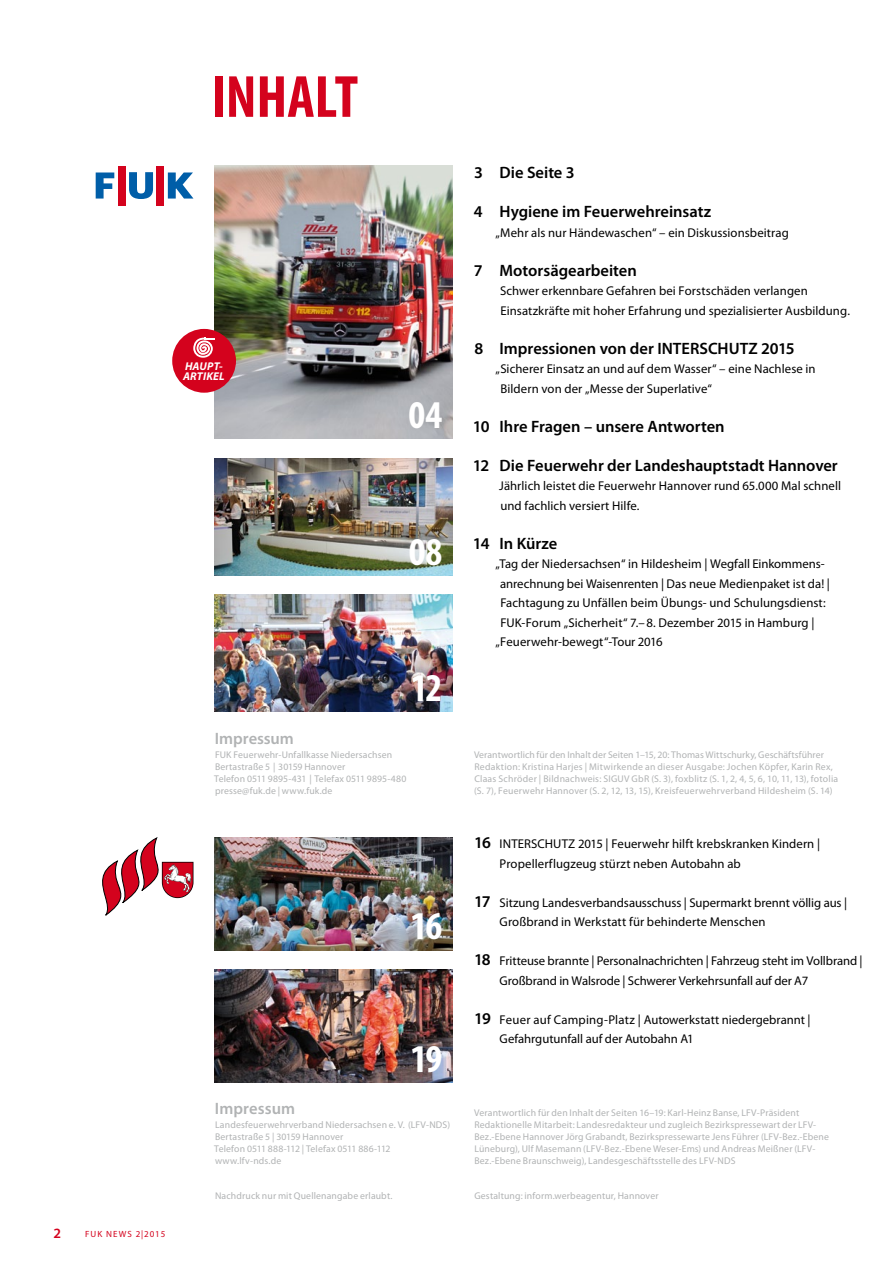
<style>
.page{position:relative;width:893px;height:1263px;background:#fff}
.page>*{position:absolute;margin:0;border:0;box-sizing:border-box;transform-origin:0 0}
.t1{font:700 condensed 60px "Myriad Pro";color:#d4021d}
.t2{font:700 condensed 39.45px "Myriad Pro";letter-spacing:-.045em;color:#fff}
.t3{font:600 16.5px "Myriad Pro";color:#000}
.t4{font:600 16.5px "Myriad Pro";color:#b1b3b4}
.t5{font:600 14.25px "Myriad Pro";color:#d4021d}
.t6{font:12.75px/19.5px "Myriad Pro";letter-spacing:.005em;color:#000}
.t7{font:italic 700 11.25px/10.2px "Myriad Pro";letter-spacing:.015em;color:#fff}
.t8{font:9.75px/12px "Myriad Pro";letter-spacing:.015em;color:#b1b3b4}
.t9{font:9px "Myriad Pro";letter-spacing:.12em;color:#d4021d}
.s1{font-weight:600;font-size:16.5px}
</style>
<div class="page">
<img style="left:215px;top:837px;width:238px;height:113px">
<img style="left:215px;top:969px;width:238px;height:113px">
<img style="left:215px;top:166px;width:238px;height:273px">
<img style="left:215px;top:595px;width:238px;height:117px">
<img style="left:215px;top:458px;width:238px;height:117px">
<svg style="left:102px;top:837px;width:91px;height:79px"></svg>
<svg style="left:96px;top:172px;width:18px;height:27px"></svg>
<svg style="left:168px;top:172px;width:25px;height:27px"></svg>
<div style="left:156px;top:166px;width:8px;height:39px;background:#d4021d"></div>
<div style="left:118px;top:166px;width:8px;height:39px;background:#d4021d"></div>
<svg style="left:129px;top:172px;width:24px;height:27px"></svg>
<div style="left:172px;top:329px;width:64px;height:64px;background:#d4021d;border-radius:50%"></div>
<svg style="left:193px;top:337px;width:22px;height:21px"></svg>
<h1 class="t1" style="left:211px;top:59px;width:125px">inhalt</h1>
<h3 class="t5" style="left:54px;top:1224px;width:9px">2</h3>
<p class="t9" style="left:85px;top:1228px;width:82px">FUK NEWS 2|2015</p>
<p class="t7" style="left:183px;top:361px;width:43px">HAUPT-<br>ARTIKEL</p>
<h2 class="t2" style="left:409px;top:390px;width:35px">04</h2>
<h2 class="t2" style="left:409px;top:527px;width:35px">08</h2>
<h2 class="t2" style="left:411px;top:663px;width:33px">12</h2>
<h3 class="t4" style="left:215px;top:728px;width:81px">Impressum</h3>
<p class="t8" style="left:214px;top:748px;width:194px">FUK Feuerwehr-Unfallkasse Niedersachsen Bertastraße 5 | 30159 Hannover<br>Telefon 0511 9895-431 | Telefax 0511 9895-480 presse@fuk.de | www.fuk.de</p>
<h2 class="t2" style="left:410px;top:902px;width:33px">16</h2>
<h2 class="t2" style="left:410px;top:1034px;width:33px">19</h2>
<h3 class="t3" style="left:474px;top:162px;width:102px">3 Die Seite 3</h3>
<h3 class="t3" style="left:474px;top:201px;width:239px">4 Hygiene im Feuerwehreinsatz</h3>
<h3 class="t6" style="left:495px;top:222px;width:295px">„Mehr als nur Händewaschen“ – ein Diskussionsbeitrag</h3>
<h3 class="t3" style="left:474px;top:260px;width:165px">7 Motorsägearbeiten</h3>
<h3 class="t6" style="left:500px;top:281px;width:351px">Schwer erkennbare Gefahren bei Forstschäden verlangen<br>Einsatzkräfte mit hoher Erfahrung und spezialisierter Ausbildung.</h3>
<h3 class="t3" style="left:475px;top:338px;width:192px">8 I mpressionen von der INTER</h3>
<h3 class="t3" style="left:699px;top:338px;width:20px">SCHUTZ</h3>
<h3 class="t3" style="left:761px;top:338px;width:35px">2015</h3>
<h3 class="t6" style="left:500px;top:359px;width:317px;text-indent:-5px">„Sicherer Einsatz an und auf dem Wasser“ – eine Nachlese in<br>Bildern von der „Messe der Superlative“</h3>
<h3 class="t3" style="left:473px;top:416px;width:253px">10 I hre Fragen – unsere Antworten</h3>
<h3 class="t3" style="left:473px;top:455px;width:366px">12 Die Feuerwehr der Landeshauptstadt Hannover</h3>
<h3 class="t6" style="left:499px;top:476px;width:343px">Jährlich leistet die Feuerwehr Hannover rund 65.000 Mal schnell und fachlich versiert Hilfe.</h3>
<h3 class="t3" style="left:473px;top:533px;width:86px">14 I n Kürze</h3>
<h3 class="t6" style="left:495px;top:554px;width:330px">„Tag der Niedersachsen“ in Hildesheim | Wegfall Einkommens-</h3>
<h3 class="t6" style="left:500px;top:573px;width:331px">anrechnung bei Waisenrenten | Das neue Medienpaket ist da! |</h3>
<h3 class="t6" style="left:500px;top:593px;width:327px">Fachtagung zu Unfällen beim Übungs- und Schulungsdienst:</h3>
<h3 class="t6" style="left:500px;top:612px;width:316px">FUK-Forum „Sicherheit“ 7.–8. Dezember 2015 in Hamburg |</h3>
<h3 class="t6" style="left:495px;top:632px;width:169px">„Feuerwehr-bewegt“-Tour 2016</h3>
<p class="t8" style="left:474px;top:748px;width:366px">Verantwortlich für den Inhalt der Seiten 1–15, 20: Thomas Wittschurky, Geschäftsführer Redaktion: Kristina Harjes | Mitwirkende an dieser Ausgabe: Jochen Köpfer, Karin Rex, Claas Schröder | Bildnachweis: SIGUV GbR (S. 3), foxblitz (S. 1, 2, 4, 5, 6, 10, 11, 13), fotolia (S. 7), Feuerwehr Hannover (S. 2, 12, 13, 15), Kreisfeuerwehrverband Hildesheim (S. 14)</p>
<h3 class="t6" style="left:500px;top:834px;width:322px;text-indent:-26px"><span class="s1">16</span> INTERSCHUTZ 2015 | Feuerwehr hilft krebskranken Kindern |<br>Propellerflugzeug stürzt neben Autobahn ab</h3>
<h3 class="t6" style="left:500px;top:893px;width:349px;text-indent:-26px"><span class="s1">17</span> Sitzung Landesverbandsausschuss | Supermarkt brennt völlig aus |<br>Großbrand in Werkstatt für behinderte Menschen</h3>
<h3 class="t6" style="left:500px;top:951px;width:364px;text-indent:-26px"><span class="s1">18</span> Fritteuse brannte | Personalnachrichten | Fahrzeug steht im Vollbrand |<br>Großbrand in Walsrode | Schwerer Verkehrsunfall auf der A7</h3>
<h3 class="t6" style="left:500px;top:1010px;width:312px;text-indent:-26px"><span class="s1">19</span> Feuer auf Camping-Platz | Autowerkstatt niedergebrannt |<br>Gefahrgutunfall auf der Autobahn A1</h3>
<h3 class="t4" style="left:215px;top:1098px;width:82px">Impressum</h3>
<p class="t8" style="left:214px;top:1119px;width:237px">Landesfeuerwehrverband Niedersachsen e. V. (LFV-NDS)<br>Bertastraße 5 | 30159 Hannover<br>Telefon 0511 888-112 | Telefax 0511 886-112 www.lfv-nds.de</p>
<p class="t8" style="left:474px;top:1107px;width:356px">Verantwortlich für den Inhalt der Seiten 16–19: Karl-Heinz Banse, LFV-Präsident Redaktionelle Mitarbeit: Landesredakteur und zugleich Bezirkspressewart der LFV-Bez.-Ebene Hannover Jörg Grabandt, Bezirkspressewarte Jens Führer (LFV-Bez.-Ebene Lüneburg), Ulf Masemann (LFV-Bez.-Ebene Weser-Ems) und Andreas Meißner (LFV-Bez.-Ebene Braunschweig), Landesgeschäftsstelle des LFV-NDS</p>
<p class="t8" style="left:215px;top:1190px;width:179px">Nachdruck nur mit Quellenangabe erlaubt.</p>
<p class="t8" style="left:474px;top:1190px;width:186px">Gestaltung: inform.werbeagentur, Hannover</p>
</div>
